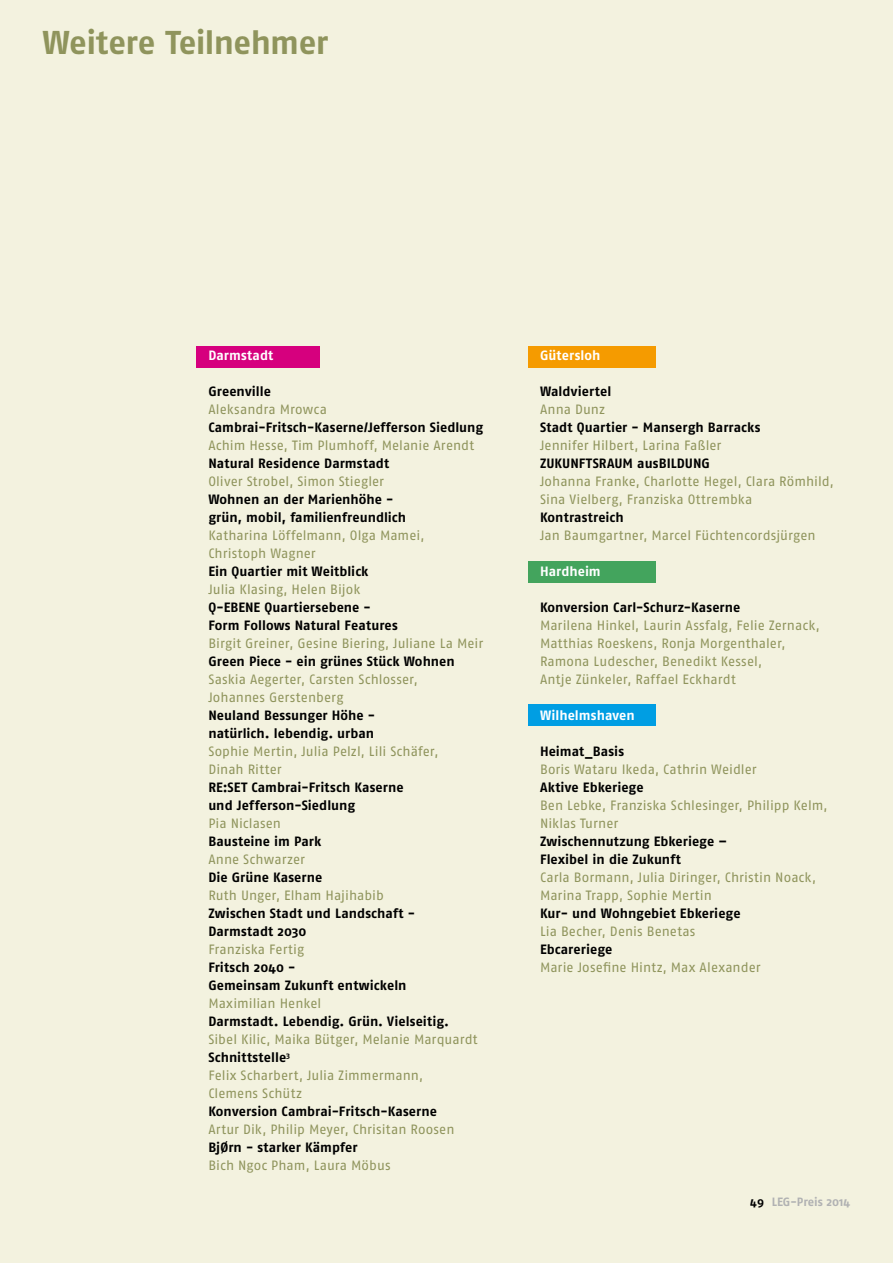
<style>
.page{position:relative;width:893px;height:1263px;background:#f3f2df}
.page>*{position:absolute;margin:0;border:0;box-sizing:border-box;transform-origin:0 0}
.t1{font:700 33px "Fago No";letter-spacing:-.015em;color:#8f945c}
.t2{font:13.5px/18px "Fago No";color:#8f945c}
.t3{font:700 13.5px/18px "Fago No";letter-spacing:.005em;color:#000}
.t4{font:700 13.5px "Fago No";letter-spacing:.005em;color:#fff}
.t5{font:700 12px "Fago No";color:#b1b2b3}
.s1{font-weight:700;color:#000}
.s2{color:#000}
</style>
<div class="page">
<div style="left:196px;top:346px;width:124px;height:21px;background:#d6007e"></div>
<div style="left:528px;top:346px;width:127px;height:21px;background:#f59b00"></div>
<div style="left:528px;top:561px;width:127px;height:21px;background:#43a45d"></div>
<div style="left:528px;top:705px;width:127px;height:21px;background:#009ee3"></div>
<h1 class="t1" style="left:43px;top:23px;width:287px">Weitere Teilnehmer</h1>
<p class="t4" style="left:208px;top:347px;width:67px">Darmstadt</p>
<p class="t3" style="left:208px;top:382px;width:64px">Greenville</p>
<p class="t2" style="left:208px;top:400px;width:120px">Aleksandra Mrowca</p>
<p class="t3" style="left:208px;top:418px;width:276px">Cambrai-Fritsch-Kaserne/Jefferson Siedlung</p>
<p class="t2" style="left:208px;top:436px;width:267px">Achim Hesse, Tim Plumhoff, Melanie Arendt</p>
<p class="t3" style="left:208px;top:454px;width:182px">Natural Residence Darmstadt</p>
<p class="t2" style="left:208px;top:472px;width:177px">Oliver Strobel, Simon Stiegler</p>
<p class="t3" style="left:208px;top:490px;width:199px">Wohnen an der Marienhöhe - grün, mobil, familienfreundlich</p>
<p class="t2" style="left:208px;top:526px;width:218px">Katharina Löffelmann, Olga Mamei,<br>Christoph Wagner</p>
<p class="t3" style="left:208px;top:562px;width:162px">Ein Quartier mit Weitblick</p>
<p class="t2" style="left:208px;top:580px;width:153px">Julia Klasing, Helen Bijok</p>
<p class="t3" style="left:208px;top:598px;width:191px">Q-EBENE Quartiersebene -<br>Form Follows Natural Features</p>
<p class="t2" style="left:208px;top:634px;width:276px">Birgit Greiner, Gesine Biering, Juliane La Meir</p>
<p class="t3" style="left:208px;top:652px;width:248px">Green Piece - ein grünes Stück Wohnen</p>
<p class="t2" style="left:208px;top:670px;width:211px">Saskia Aegerter, Carsten Schlosser,<br>Johannes Gerstenberg</p>
<p class="t3" style="left:208px;top:706px;width:168px">Neuland Bessunger Höhe - natürlich. lebendig. urban</p>
<p class="t2" style="left:208px;top:742px;width:232px">Sophie Mertin, Julia Pelzl, Lili Schäfer,<br>Dinah Ritter</p>
<p class="t3" style="left:208px;top:778px;width:197px">RE:SET Cambrai-Fritsch Kaserne und Jefferson-Siedlung</p>
<p class="t2" style="left:208px;top:814px;width:74px">Pia Niclasen</p>
<p class="t3" style="left:208px;top:832px;width:114px">Bausteine im Park</p>
<p class="t2" style="left:208px;top:850px;width:98px">Anne Schwarzer</p>
<p class="t3" style="left:208px;top:868px;width:115px">Die Grüne Kaserne</p>
<p class="t2" style="left:208px;top:886px;width:177px">Ruth Unger, Elham Hajihabib</p>
<p class="t3" style="left:208px;top:904px;width:208px">Zwischen Stadt und Landschaft -<br>Darmstadt 2030</p>
<p class="t2" style="left:208px;top:940px;width:97px">Franziska Fertig</p>
<p class="t3" style="left:208px;top:958px;width:200px">Fritsch 2040 -<br>Gemeinsam Zukunft entwickeln</p>
<p class="t2" style="left:208px;top:994px;width:114px">Maximilian Henkel</p>
<p class="t3" style="left:208px;top:1012px;width:242px">Darmstadt. Lebendig. Grün. Vielseitig.</p>
<p class="t2" style="left:208px;top:1030px;width:271px">Sibel Kilic, Maika Bütger, Melanie Marquardt<br><span class="s1">Schnittstelle</span><sup>3<br></sup>Felix Scharbert, Julia Zimmermann,<br>Clemens Schütz</p>
<p class="t3" style="left:208px;top:1102px;width:230px">Konversion Cambrai-Fritsch-Kaserne</p>
<p class="t2" style="left:208px;top:1120px;width:248px">Artur Dik, Philip Meyer, Chrisitan Roosen</p>
<p class="t3" style="left:208px;top:1138px;width:151px">BjØrn - starker Kämpfer</p>
<p class="t2" style="left:208px;top:1156px;width:184px">Bich Ngoc Pham, Laura Möbus</p>
<p class="t4" style="left:540px;top:347px;width:62px">Gütersloh</p>
<p class="t3" style="left:540px;top:382px;width:73px">Waldviertel</p>
<p class="t2" style="left:540px;top:400px;width:67px">Anna Dunz</p>
<p class="t3" style="left:540px;top:418px;width:222px">Stadt Quartier - Mansergh Barracks</p>
<p class="t2" style="left:540px;top:436px;width:183px">Jennifer Hilbert, Larina Faßler</p>
<p class="t3" style="left:540px;top:454px;width:171px">ZUKUNFTSRAUM ausBILDUNG</p>
<p class="t2" style="left:540px;top:472px;width:295px">Johanna Franke, Charlotte Hegel, Clara Römhild,<br>Sina Vielberg, Franziska Ottrembka</p>
<p class="t3" style="left:540px;top:508px;width:85px">Kontrastreich</p>
<p class="t2" style="left:540px;top:526px;width:277px">Jan Baumgartner, Marcel Füchtencordsjürgen</p>
<p class="t4" style="left:540px;top:563px;width:62px">Hardheim</p>
<p class="t3" style="left:540px;top:598px;width:202px">Konversion Carl-Schurz-Kaserne</p>
<p class="t2" style="left:540px;top:616px;width:281px">Marilena Hinkel, Laurin Assfalg, Felie Zernack, Matthias Roeskens, Ronja Morgenthaler, Ramona Ludescher, Benedikt Kessel,<br>Antje Zünkeler, Raffael Eckhardt</p>
<p class="t4" style="left:540px;top:707px;width:96px">Wilhelmshaven</p>
<p class="t3" style="left:540px;top:742px;width:86px">Heimat_Basis</p>
<p class="t2" style="left:540px;top:760px;width:218px">Boris Wataru Ikeda, Cathrin Weidler</p>
<p class="t3" style="left:540px;top:778px;width:105px">Aktive Ebkeriege</p>
<p class="t2" style="left:540px;top:796px;width:289px">Ben Lebke, Franziska Schlesinger, Philipp Kelm,<br>Niklas Turner</p>
<p class="t3" style="left:540px;top:832px;width:189px">Zwischennutzung Ebkeriege –<br>Flexibel in die Zukunft</p>
<p class="t2" style="left:540px;top:868px;width:278px">Carla Bormann, Julia Diringer, Christin Noack,<br>Marina Trapp, Sophie Mertin</p>
<p class="t3" style="left:540px;top:904px;width:202px">Kur- und Wohngebiet Ebkeriege</p>
<p class="t2" style="left:540px;top:922px;width:157px">Lia Becher, Denis Benetas</p>
<p class="t3" style="left:540px;top:940px;width:74px">Ebcareriege</p>
<p class="t2" style="left:540px;top:958px;width:222px">Marie Josefine Hintz, Max Alexander</p>
<p class="t5" style="left:750px;top:1195px;width:102px"><span class="s2">49</span> LEG-Preis 2014</p>
</div>
